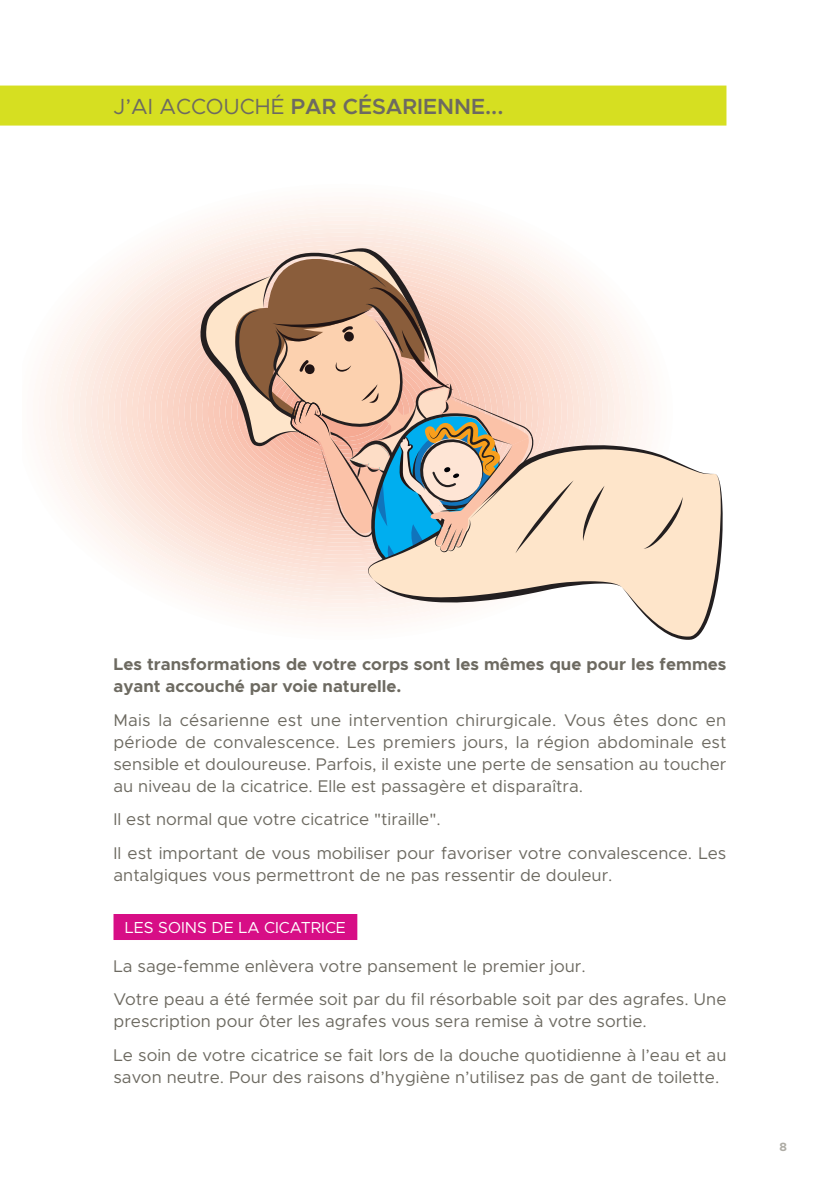
<style>
.page{position:relative;width:840px;height:1191px;background:#fff}
.page>*{position:absolute;margin:0;border:0;box-sizing:border-box;transform-origin:0 0}
.t1{font:600 22px "Metropolis";color:#6d6a61}
.t2{font:17px/22px "Metropolis";color:#6d6a61}
.t3{font:700 17px/22px "Metropolis";color:#6d6a61}
.t4{font:16px "Metropolis";color:#fff}
.t5{font:700 12px "Metropolis";color:#aeaca5}
.s1{font-weight:400}
</style>
<div class="page">
<div style="left:0;top:86px;width:726px;height:40px;background:#d6df21"></div>
<div style="left:113px;top:914px;width:244px;height:26px;background:#d70e86"></div>
<svg style="left:50px;top:208px;width:376px;height:260px;fill:#fef9f6"></svg>
<svg style="left:56px;top:212px;width:388px;height:271px;fill:#fef7f5"></svg>
<svg style="left:62px;top:216px;width:397px;height:276px;fill:#fef6f2"></svg>
<svg style="left:67px;top:220px;width:405px;height:280px;fill:#fef5f1"></svg>
<svg style="left:73px;top:224px;width:411px;height:286px;fill:#fef4f0"></svg>
<svg style="left:79px;top:228px;width:418px;height:367px;fill:#fef5f1"></svg>
<svg style="left:85px;top:233px;width:421px;height:358px;fill:#fdf4ef"></svg>
<svg style="left:91px;top:237px;width:424px;height:350px;fill:#fdf2ed"></svg>
<svg style="left:97px;top:241px;width:426px;height:342px"></svg>
<svg style="left:233px;top:242px;width:198px;height:6px"></svg>
<svg style="left:200px;top:248px;width:522px;height:392px"></svg>
<hr style="left:839px;top:712px;width:1px;height:382px;background:#d70e86">
<p class="t1" style="left:113px;top:92px;width:391px"><span class="s1">J’AI ACCOUCHÉ</span> PAR CÉSARIENNE...</p>
<p class="t3" style="left:113px;top:653px;width:614px">Les transformations de votre corps sont les mêmes que pour les femmes ayant accouché par voie naturelle.</p>
<p class="t2" style="left:113px;top:709px;width:614px;text-align:justify">Mais la césarienne est une intervention chirurgicale. Vous êtes donc en période de convalescence. Les premiers jours, la région abdominale est sensible et douloureuse. Parfois, il existe une perte de sensation au toucher au niveau de la cicatrice. Elle est passagère et disparaîtra.</p>
<p class="t2" style="left:113px;top:802px;width:614px;line-height:33.4px">Il est normal que votre cicatrice "tiraille".<br>Il est important de vous mobiliser pour favoriser votre convalescence. Les</p>
<p class="t2" style="left:113px;top:863px;width:500px">antalgiques vous permettront de ne pas ressentir de douleur.</p>
<p class="t4" style="left:125px;top:917px;width:222px">LES SOINS DE LA CICATRICE</p>
<p class="t2" style="left:113px;top:949px;width:614px;line-height:33.4px">La sage-femme enlèvera votre pansement le premier jour.<br>Votre peau a été fermée soit par du fil résorbable soit par des agrafes. Une</p>
<p class="t2" style="left:113px;top:1004px;width:614px;line-height:33.4px">prescription pour ôter les agrafes vous sera remise à votre sortie.<br>Le soin de votre cicatrice se fait lors de la douche quotidienne à l’eau et au</p>
<p class="t2" style="left:113px;top:1065px;width:607px">savon neutre. Pour des raisons d’hygiène n’utilisez pas de gant de toilette.</p>
<p class="t5" style="left:779px;top:1139px;width:9px">8</p>
</div>
